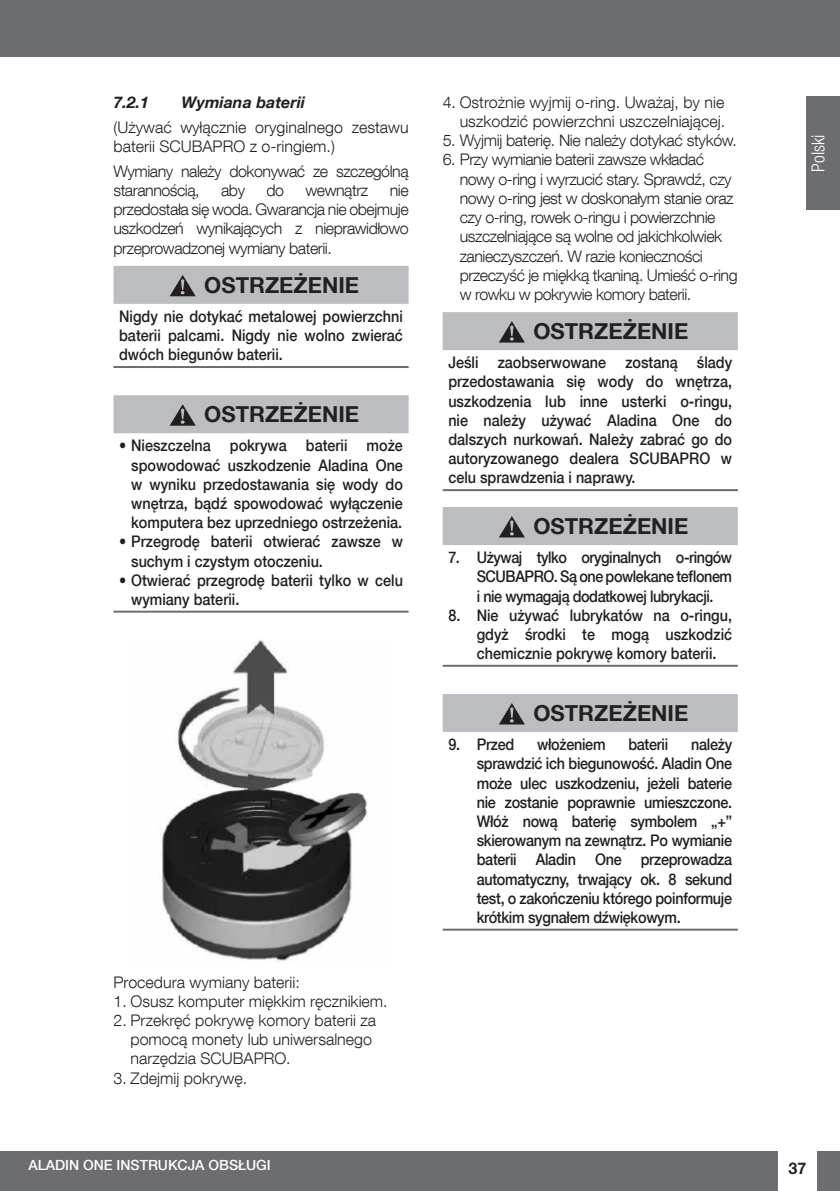
<style>
.page{position:relative;width:840px;height:1191px;background:#fff}
.page>*{position:absolute;margin:0;border:0;box-sizing:border-box;transform-origin:0 0}
.WARNING{font:700 22px "Helvetica Neue LT Com";color:#231f20}
.t1{font:300 condensed 18px "Helvetica Neue LT Com";color:#fff}
.Warning_Bullet_end{font:500 16px/19.2px "Helvetica Neue LT Com";color:#231f20;text-align:justify;scale:.9 1}
._1__2___3{font:300 16px/19.2px "Helvetica Neue LT Com";letter-spacing:-.03em;color:#231f20}
.Warning_text_end{font:500 16px/19.2px "Helvetica Neue LT Com";color:#231f20;text-align:justify;scale:.9 1}
._1__2___3-2{font:300 16px/19.2px "Helvetica Neue LT Com";color:#231f20}
.NORMALE{font:300 16px/19.2px "Helvetica Neue LT Com";letter-spacing:-.03em;color:#231f20}
.Warning_Bullet{font:500 16px/19.2px "Helvetica Neue LT Com";letter-spacing:-.03em;color:#231f20;text-align:justify;scale:.9 1}
.NORMALE-2{font:300 16px/19.2px "Helvetica Neue LT Com";color:#231f20}
.t2{font:italic 700 16px "Helvetica Neue LT Com";color:#231f20}
.Warning_Bullet_end-2{font:500 16px "Helvetica Neue LT Com";letter-spacing:-.02em;color:#231f20;scale:.9 1}
.t3{font:700 16px "Helvetica Neue LT Com";color:#231f20}
.t4{font:500 14px "Helvetica Neue LT Com";color:#fff}
</style>
<div class="page">
<div style="left:0;top:0;width:839px;height:57px;background:#6c6d70"></div>
<div style="left:0;top:1151px;width:777px;height:40px;background:#6c6d70"></div>
<div style="left:816px;top:1151px;width:23px;height:40px;background:#6c6d70"></div>
<div style="left:805px;top:96px;width:34px;height:114px;background:#6c6d70"></div>
<div style="left:113px;top:266px;width:295px;height:38px;background:#bcbdc0"></div>
<hr style="left:113px;top:366px;width:295px;height:2px;background:#6c6d70">
<div style="left:113px;top:395px;width:295px;height:38px;background:#bcbdc0"></div>
<hr style="left:113px;top:610px;width:295px;height:2px;background:#6c6d70">
<svg style="left:170px;top:275px;width:26px;height:21px"></svg>
<svg style="left:169px;top:404px;width:27px;height:22px"></svg>
<img style="left:162px;top:640px;width:206px;height:321px">
<div style="left:442px;top:312px;width:295px;height:38px;background:#bcbdc0"></div>
<hr style="left:442px;top:489px;width:295px;height:2px;background:#6c6d70">
<div style="left:442px;top:507px;width:295px;height:38px;background:#bcbdc0"></div>
<hr style="left:442px;top:665px;width:295px;height:2px;background:#6c6d70">
<div style="left:442px;top:694px;width:295px;height:38px;background:#bcbdc0"></div>
<hr style="left:442px;top:928px;width:295px;height:2px;background:#6c6d70">
<svg style="left:499px;top:321px;width:25px;height:21px"></svg>
<svg style="left:499px;top:516px;width:25px;height:21px"></svg>
<svg style="left:499px;top:703px;width:25px;height:21px"></svg>
<p class="t2" style="left:113px;top:92px;width:37px">7.2.1</p>
<p class="t2" style="left:181px;top:92px;width:125px">Wymiana baterii</p>
<p class="NORMALE-2" style="left:113px;top:117px;width:296px">(Używać wyłącznie oryginalnego zestawu baterii SCUBAPRO z o-ringiem.)</p>
<p class="NORMALE" style="left:113px;top:161px;width:296px">Wymiany należy dokonywać ze szczególną starannością,</p>
<p class="NORMALE" style="left:113px;top:180px;width:296px;text-align:justify;text-indent:276px">nie przedostała się woda. Gwarancja nie obejmuje uszkodzeń wynikających z nieprawidłowo przeprowadzonej wymiany baterii.</p>
<p class="WARNING" style="left:204px;top:271px;width:156px">OSTRZEŻENIE</p>
<p class="Warning_text_end" style="left:119px;top:306px;width:316px">Nigdy nie dotykać metalowej powierzchni baterii palcami. Nigdy nie wolno zwierać dwóch biegunów baterii.</p>
<p class="WARNING" style="left:204px;top:401px;width:156px">OSTRZEŻENIE</p>
<p class="Warning_Bullet_end" style="left:131px;top:436px;width:303px;text-indent:-12px">• Nieszczelna pokrywa baterii może spowodować uszkodzenie Aladina One w wyniku przedostawania się wody do wnętrza, bądź spowodować wyłączenie komputera bez uprzedniego ostrzeżenia.</p>
<p class="Warning_Bullet_end" style="left:131px;top:532px;width:303px;text-indent:-12px">• Przegrodę baterii otwierać zawsze w suchym i czystym otoczeniu.</p>
<p class="Warning_Bullet_end" style="left:131px;top:570px;width:303px;text-indent:-12px">• Otwierać przegrodę baterii tylko w celu wymiany baterii.</p>
<p class="NORMALE" style="left:221px;top:180px;width:25px">aby</p>
<p class="NORMALE" style="left:266px;top:180px;width:19px">do</p>
<p class="NORMALE" style="left:305px;top:180px;width:64px">wewnątrz</p>
<p class="NORMALE-2" style="left:113px;top:972px;width:188px">Procedura wymiany baterii:</p>
<p class="_1__2___3-2" style="left:113px;top:991px;width:275px">1. Osusz komputer miękkim ręcznikiem.</p>
<p class="_1__2___3-2" style="left:130px;top:1010px;width:247px;text-indent:-17px">2. Przekręć pokrywę komory baterii za pomocą monety lub uniwersalnego narzędzia SCUBAPRO.</p>
<p class="_1__2___3-2" style="left:113px;top:1068px;width:135px">3. Zdejmij pokrywę.</p>
<p class="t4" style="left:28px;top:1156px;width:244px">ALADIN ONE INSTRUKCJA OBSŁUGI</p>
<p class="_1__2___3-2" style="left:442px;top:92px;width:284px;text-align:right">4. Ostrożnie wyjmij o-ring. Uważaj, by nie uszkodzić powierzchni uszczelniającej.</p>
<p class="_1__2___3" style="left:442px;top:131px;width:296px">5. Wyjmij baterię. Nie należy dotykać styków.</p>
<p class="_1__2___3" style="left:459px;top:150px;width:279px;text-indent:-17px">6. Przy wymianie baterii zawsze wkładać nowy o-ring i wyrzucić stary. Sprawdź, czy nowy o-ring jest w doskonałym stanie oraz czy o-ring, rowek o-ringu i powierzchnie uszczelniające są wolne od jakichkolwiek zanieczyszczeń. W razie konieczności przeczyść je miękką tkaniną. Umieść o-ring w rowku w pokrywie komory baterii.</p>
<p class="WARNING" style="left:533px;top:317px;width:156px">OSTRZEŻENIE</p>
<p class="Warning_text_end" style="left:448px;top:353px;width:316px">Jeśli zaobserwowane zostaną ślady przedostawania się wody do wnętrza, uszkodzenia lub inne usterki o-ringu, nie należy używać Aladina One do dalszych nurkowań. Należy zabrać go do autoryzowanego dealera SCUBAPRO w celu sprawdzenia i naprawy.</p>
<p class="WARNING" style="left:533px;top:512px;width:156px">OSTRZEŻENIE</p>
<p class="Warning_Bullet" style="left:476px;top:547px;width:285px;text-indent:-28px">7. Używaj tylko oryginalnych o-ringów SCUBAPRO. Są one powlekane teflonem i nie wymagają dodatkowej lubrykacji.</p>
<p class="Warning_Bullet_end" style="left:476px;top:605px;width:285px;text-indent:-28px">8. Nie używać lubrykatów na o-ringu, gdyż środki te mogą uszkodzić chemicznie pokrywę komory baterii.</p>
<p class="WARNING" style="left:533px;top:699px;width:156px">OSTRZEŻENIE</p>
<p class="Warning_Bullet_end" style="left:448px;top:734px;width:75px">9. Przed</p>
<p class="Warning_Bullet_end-2" style="left:537px;top:735px;width:77px">włożeniem</p>
<p class="Warning_Bullet_end-2" style="left:628px;top:735px;width:46px">baterii</p>
<p class="Warning_Bullet_end" style="left:476px;top:734px;width:285px;text-indent:214px">należy sprawdzić ich biegunowość. Aladin One może ulec uszkodzeniu, jeżeli baterie nie zostanie poprawnie umieszczone.<br>Włóż nową baterię symbolem „+” skierowanym na zewnątrz. Po wymianie baterii Aladin One przeprowadza automatyczny, trwający ok. 8 sekund test, o zakończeniu którego poinformuje krótkim sygnałem dźwiękowym.</p>
<p class="t1" style="left:807px;top:172px;width:39px;rotate:-90deg">Polski</p>
<p class="t3" style="left:788px;top:1158px;width:19px">37</p>
</div>
